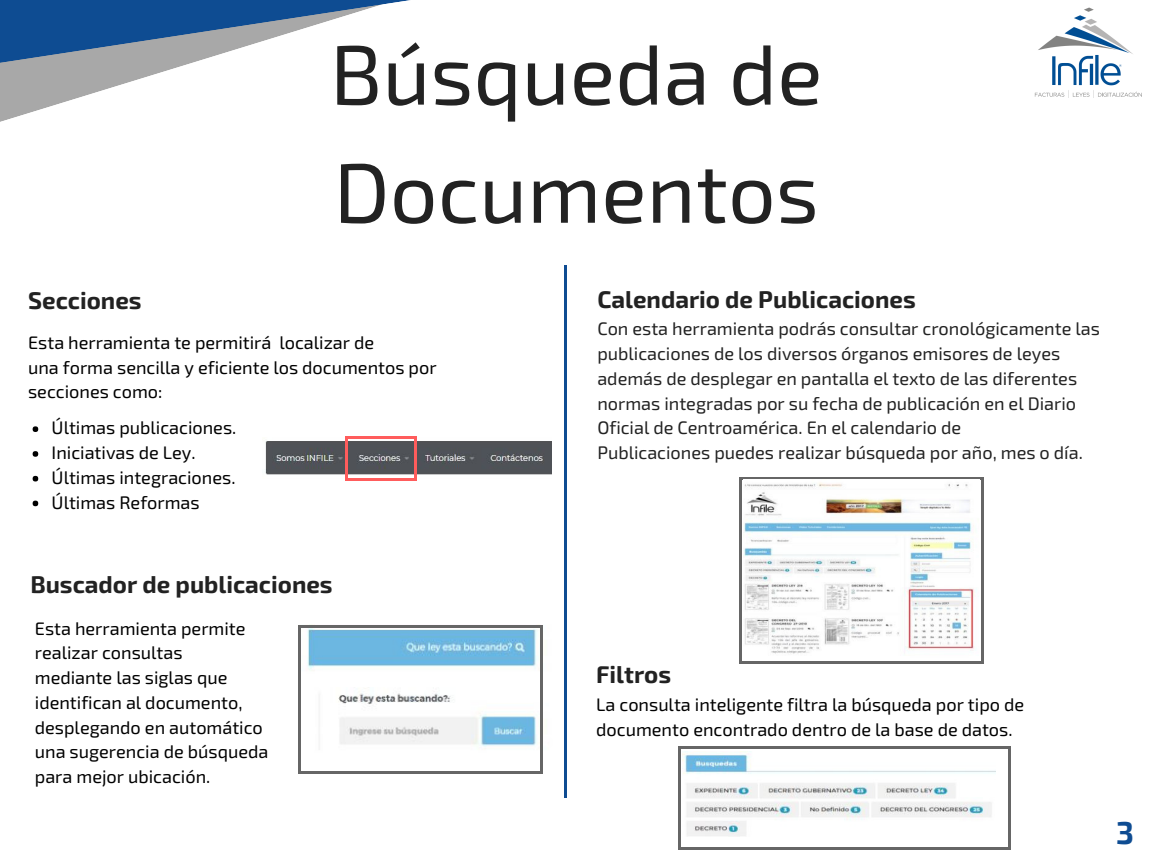
<style>
.page{position:relative;width:1152px;height:864px;background:#fff}
.page>*{position:absolute;margin:0;border:0;box-sizing:border-box;transform-origin:0 0}
.t1{font:84.45px/118.2px "Exo 2";color:#222}
.t2{font:700 31.65px "Exo 2";color:#0e4c92}
.t3{font:700 24.15px "Exo 2";color:#222}
.t4{font:18.15px/24.8px "Exo 2";color:#000}
.t5{font:18.15px/24.8px "Exo 2";color:#222}
</style>
<div class="page">
<svg style="left:0;top:63px;width:191px;height:59px"></svg>
<svg style="left:0;top:0;width:410px;height:63px"></svg>
<svg style="left:33px;top:426px;width:5px;height:6px"></svg>
<svg style="left:33px;top:451px;width:5px;height:6px"></svg>
<svg style="left:33px;top:476px;width:5px;height:6px"></svg>
<svg style="left:33px;top:501px;width:5px;height:5px"></svg>
<img style="left:1034px;top:7px;width:108px;height:91px">
<hr style="left:564px;top:266px;width:3px;height:16px;background:#0e4c92">
<hr style="left:564px;top:781px;width:3px;height:17px;background:#0e4c92">
<hr style="left:564px;top:282px;width:3px;height:115px;background:#0e4c92">
<hr style="left:564px;top:397px;width:3px;height:116px;background:#0e4c92">
<hr style="left:564px;top:512px;width:3px;height:116px;background:#0e4c92">
<hr style="left:564px;top:628px;width:3px;height:115px;background:#0e4c92">
<hr style="left:564px;top:743px;width:3px;height:38px;background:#0e4c92">
<img style="left:299px;top:624px;width:244px;height:139px">
<img style="left:265px;top:438px;width:286px;height:40px">
<hr style="left:345px;top:439px;width:3px;height:39px;background:#ff5c5c">
<hr style="left:414px;top:439px;width:2px;height:39px;background:#ff5c5c">
<hr style="left:348px;top:478px;width:66px;height:2px;background:#ff5c5c">
<hr style="left:348px;top:437px;width:66px;height:2px;background:#ff5c5c">
<hr style="left:298px;top:628px;width:2px;height:144px;background:#666">
<hr style="left:540px;top:628px;width:2px;height:144px;background:#666">
<hr style="left:300px;top:772px;width:240px;height:2px;background:#666">
<hr style="left:300px;top:626px;width:240px;height:2px;background:#666">
<hr style="left:679px;top:748px;width:2px;height:99px;background:#666">
<hr style="left:1008px;top:748px;width:2px;height:99px;background:#666">
<hr style="left:681px;top:847px;width:327px;height:2px;background:#666">
<hr style="left:681px;top:746px;width:327px;height:2px;background:#666">
<hr style="left:739px;top:479px;width:2px;height:183px;background:#666">
<hr style="left:981px;top:479px;width:2px;height:183px;background:#666">
<hr style="left:741px;top:662px;width:240px;height:2px;background:#666">
<hr style="left:741px;top:477px;width:240px;height:2px;background:#666">
<img style="left:744px;top:482px;width:235px;height:172px">
<img style="left:683px;top:754px;width:313px;height:83px">
<h1 class="t1" style="left:330px;top:12px;width:494px">Búsqueda de<br>Documentos</h1>
<h3 class="t3" style="left:28px;top:285px;width:115px">Secciones</h3>
<h3 class="t3" style="left:597px;top:284px;width:320px">Calendario de Publicaciones</h3>
<p class="t4" style="left:28px;top:329px;width:410px">Esta herramienta te permitirá localizar de<br>una forma sencilla y eficiente los documentos por secciones como:</p>
<p class="t4" style="left:52px;top:415px;width:186px">Últimas publicaciones.<br>Iniciativas de Ley.<br>Últimas integraciones.<br>Últimas Reformas</p>
<p class="t5" style="left:597px;top:316px;width:504px">Con esta herramienta podrás consultar cronológicamente las publicaciones de los diversos órganos emisores de leyes además de desplegar en pantalla el texto de las diferentes normas integradas por su fecha de publicación en el Diario Oficial de Centroamérica. En el calendario de<br>Publicaciones puedes realizar búsqueda por año, mes o día.</p>
<h3 class="t3" style="left:30px;top:568px;width:304px">Buscador de publicaciones</h3>
<p class="t4" style="left:35px;top:615px;width:235px">Esta herramienta permite realizar consultas<br>mediante las siglas que identifican al documento, desplegando en automático una sugerencia de búsqueda para mejor ubicación.</p>
<h3 class="t3" style="left:596px;top:658px;width:76px">Filtros</h3>
<p class="t4" style="left:596px;top:691px;width:430px">La consulta inteligente filtra la búsqueda por tipo de documento encontrado dentro de la base de datos.</p>
<h2 class="t2" style="left:1116px;top:812px;width:19px">3</h2>
</div>
